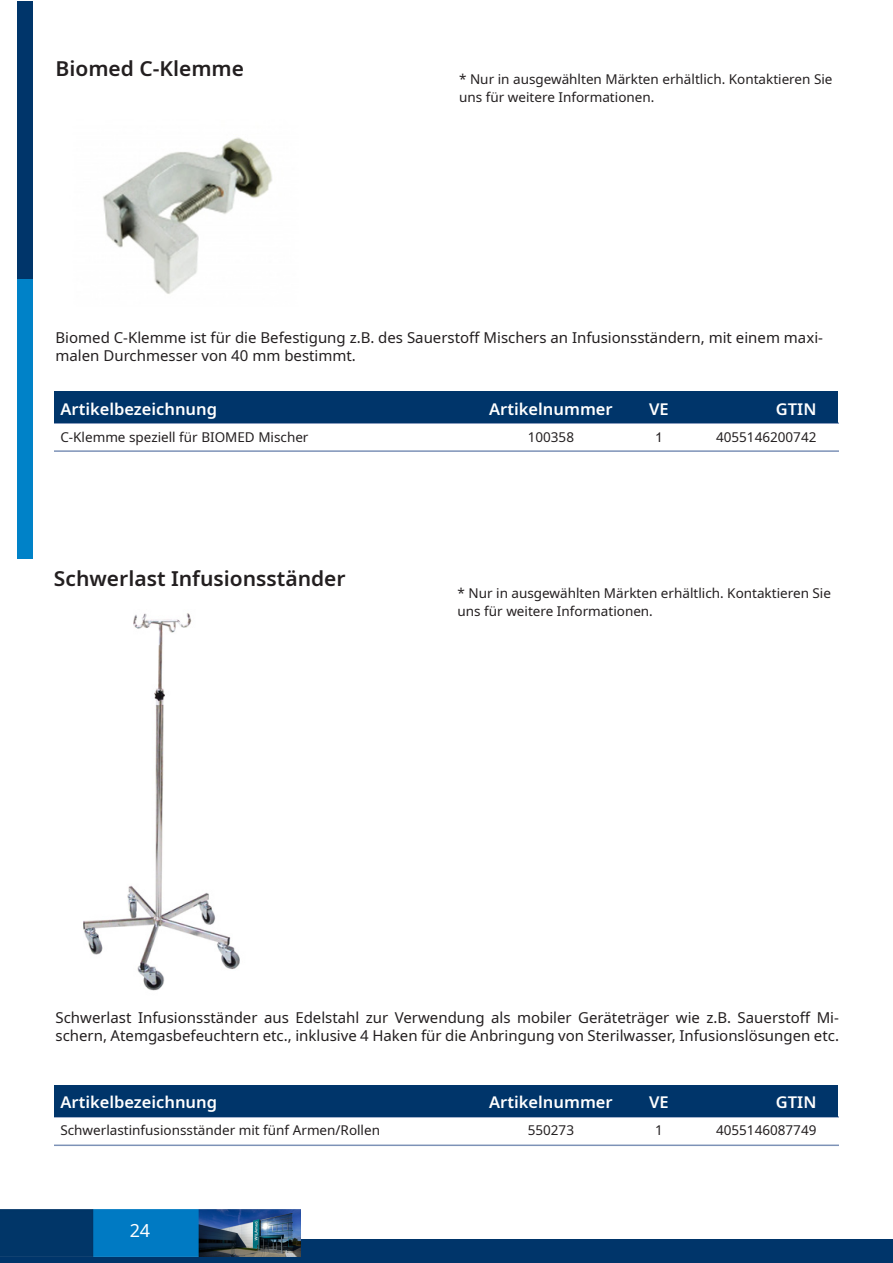
<style>
.page{position:relative;width:893px;height:1263px;background:#fff}
.page>*{position:absolute;margin:0;border:0;box-sizing:border-box;transform-origin:0 0}
.t1{font:600 21px "Noto Sans";color:#231f20}
.t2{font:18px "Noto Sans";color:#fff}
.t3{font:600 16.5px "Noto Sans";color:#fff}
.t4{font:15px/18px "Noto Sans";color:#231f20}
.t5{font:13.5px/18px "Noto Sans";color:#231f20}
.t6{font:13.5px "Arial";color:#231f20}
</style>
<div class="page">
<div style="left:0;top:1239px;width:893px;height:24px;background:#00356a"></div>
<img style="left:0;top:1209px;width:301px;height:47px">
<div style="left:17px;top:1px;width:16px;height:279px;background:#00356a"></div>
<div style="left:17px;top:280px;width:16px;height:279px;background:#0082c8"></div>
<img style="left:103px;top:137px;width:169px;height:157px">
<img style="left:83px;top:613px;width:157px;height:378px">
<hr style="left:54px;top:450px;width:785px;height:2px;background:#7d92b7">
<hr style="left:54px;top:1144px;width:785px;height:2px;background:#7d92b7">
<hr style="left:54px;top:422px;width:785px;height:2px;background:#7d92b7">
<hr style="left:54px;top:1116px;width:785px;height:2px;background:#7d92b7">
<div style="left:54px;top:391px;width:783px;height:32px;background:#00356a"></div>
<div style="left:54px;top:1085px;width:783px;height:32px;background:#00356a"></div>
<p class="t1" style="left:56px;top:54px;width:190px">Biomed C-Klemme</p>
<p class="t5" style="left:459px;top:70px;width:375px">* Nur in ausgewählten Märkten erhältlich. Kontaktieren Sie uns für weitere Informationen.</p>
<p class="t4" style="left:56px;top:329px;width:769px">Biomed C-Klemme ist für die Befestigung z.B. des Sauerstoff Mischers an Infusionsständern, mit einem maxi&shy;malen Durchmesser von 40 mm bestimmt.</p>
<p class="t3" style="left:60px;top:397px;width:158px">Artikelbezeichnung</p>
<p class="t3" style="left:489px;top:397px;width:125px">Artikelnummer</p>
<p class="t3" style="left:649px;top:397px;width:21px">VE</p>
<p class="t3" style="left:776px;top:397px;width:42px">GTIN</p>
<p class="t5" style="left:60px;top:428px;width:250px">C-Klemme speziell für BIOMED Mischer</p>
<p class="t5" style="left:528px;top:428px;width:48px">100358</p>
<p class="t6" style="left:655px;top:427px;width:9px">1</p>
<p class="t5" style="left:716px;top:428px;width:102px">4055146200742</p>
<p class="t1" style="left:54px;top:563px;width:293px">Schwerlast Infusionsständer</p>
<p class="t5" style="left:458px;top:585px;width:375px">* Nur in ausgewählten Märkten erhältlich. Kontaktieren Sie uns für weitere Informationen.</p>
<p class="t4" style="left:56px;top:1009px;width:785px">Schwerlast Infusionsständer aus Edelstahl zur Verwendung als mobiler Geräteträger wie z.B. Sauerstoff Mi&shy;schern, Atemgasbefeuchtern etc., inklusive 4 Haken für die Anbringung von Sterilwasser, Infusionslösungen etc.</p>
<p class="t3" style="left:60px;top:1091px;width:158px">Artikelbezeichnung</p>
<p class="t3" style="left:489px;top:1091px;width:125px">Artikelnummer</p>
<p class="t3" style="left:649px;top:1091px;width:21px">VE</p>
<p class="t3" style="left:776px;top:1091px;width:42px">GTIN</p>
<p class="t5" style="left:60px;top:1122px;width:321px">Schwerlastinfusionsständer mit fünf Armen/Rollen</p>
<p class="t5" style="left:528px;top:1122px;width:48px">550273</p>
<p class="t5" style="left:655px;top:1122px;width:9px">1</p>
<p class="t5" style="left:716px;top:1122px;width:102px">4055146087749</p>
<p class="t2" style="left:130px;top:1217px;width:22px">24</p>
</div>
